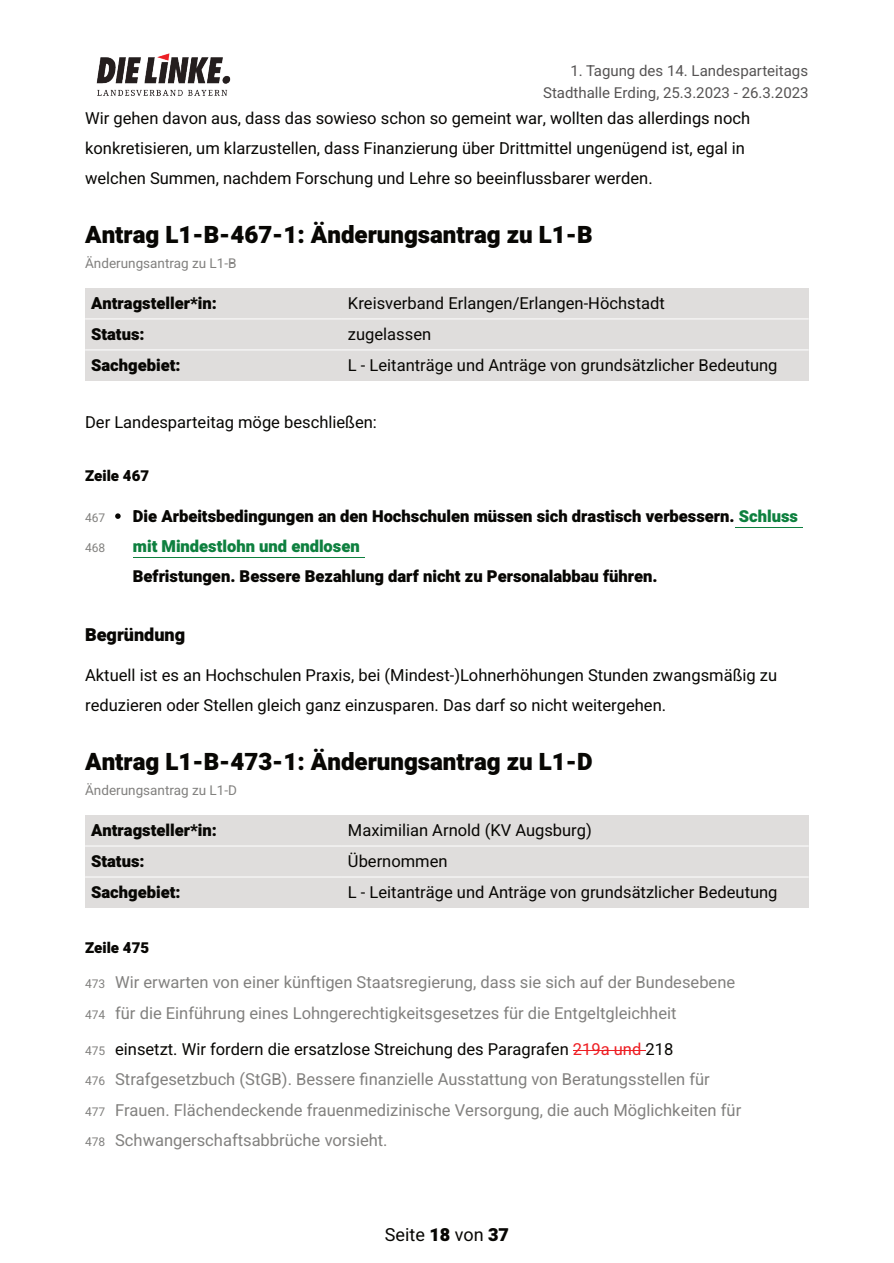
<style>
.page{position:relative;width:894px;height:1263px;background:#fff}
.page>*{position:absolute;margin:0;border:0;box-sizing:border-box;transform-origin:0 0}
.t1{font:900 24px "Heebo";color:#080704}
.t2{font:18px "Heebo";color:#080704}
.t3{font:900 18px "Heebo";color:#080704}
.t4{font:16.5px/30.3px "Heebo";color:#080704}
.t5{font:16.5px/30.3px "Heebo";color:#82817f}
.t6{font:900 16.5px/30.3px "Heebo";color:#080704}
.t7{font:15px/22px "Heebo";color:#565454;text-align:right}
.t8{font:900 15px "Heebo";color:#080704}
.t9{font:13.5px "Heebo";color:#82817f}
.t10{font:12px "Heebo";color:#82817f}
.s1{color:#0e803f}
.s2{font-size:12px}
.s3{color:#080704}
.s4{color:#ee1e23}
.s5{font-weight:900}
</style>
<div class="page">
<div style="left:342px;top:877px;width:466px;height:30px;background:#dfdddc"></div>
<div style="left:85px;top:877px;width:257px;height:30px;background:#dfdddc"></div>
<div style="left:342px;top:846px;width:466px;height:31px;background:#dfdddc"></div>
<div style="left:85px;top:846px;width:257px;height:31px;background:#dfdddc"></div>
<div style="left:342px;top:815px;width:466px;height:31px;background:#dfdddc"></div>
<div style="left:85px;top:815px;width:257px;height:31px;background:#dfdddc"></div>
<div style="left:342px;top:350px;width:466px;height:30px;background:#dfdddc"></div>
<div style="left:85px;top:350px;width:257px;height:30px;background:#dfdddc"></div>
<div style="left:342px;top:319px;width:466px;height:31px;background:#dfdddc"></div>
<div style="left:85px;top:319px;width:257px;height:31px;background:#dfdddc"></div>
<div style="left:342px;top:288px;width:466px;height:31px;background:#dfdddc"></div>
<div style="left:85px;top:288px;width:257px;height:31px;background:#dfdddc"></div>
<hr style="left:85px;top:318px;width:257px;height:1px;background:#fff">
<hr style="left:342px;top:318px;width:466px;height:1px;background:#fff">
<hr style="left:85px;top:349px;width:257px;height:1px;background:#fff">
<hr style="left:342px;top:349px;width:466px;height:1px;background:#fff">
<hr style="left:735px;top:527px;width:67px;height:1px;background:#0e803f">
<svg style="left:115px;top:513px;width:6px;height:6px"></svg>
<hr style="left:133px;top:557px;width:231px;height:1px;background:#0e803f">
<hr style="left:85px;top:845px;width:257px;height:1px;background:#fff">
<hr style="left:342px;top:845px;width:466px;height:1px;background:#fff">
<hr style="left:85px;top:876px;width:257px;height:1px;background:#fff">
<hr style="left:342px;top:876px;width:466px;height:1px;background:#fff">
<hr style="left:572px;top:1050px;width:73px;height:1px;background:#ee1e23">
<img style="left:96px;top:53px;width:135px;height:43px">
<p class="t7" style="left:543px;top:60px;width:267px">1. Tagung des 14. Landesparteitags<br>Stadthalle Erding, 25.3.2023 - 26.3.2023</p>
<p class="t4" style="left:85px;top:103px;width:666px">Wir gehen davon aus, dass das sowieso schon so gemeint war, wollten das allerdings noch konkretisieren, um klarzustellen, dass Finanzierung über Drittmittel ungenügend ist, egal in welchen Summen, nachdem Forschung und Lehre so beeinflussbarer werden.</p>
<h1 class="t1" style="left:85px;top:218px;width:509px">Antrag L1-B-467-1: Änderungsantrag zu L1-B</h1>
<p class="t9" style="left:85px;top:253px;width:153px">Änderungsantrag zu L1-B</p>
<p class="t6" style="left:91px;top:288px;width:127px">Antragsteller*in:</p>
<p class="t4" style="left:348px;top:288px;width:318px">Kreisverband Erlangen/Erlangen-Höchstadt</p>
<p class="t6" style="left:91px;top:319px;width:55px">Status:</p>
<p class="t4" style="left:348px;top:319px;width:85px">zugelassen</p>
<p class="t6" style="left:91px;top:350px;width:91px">Sachgebiet:</p>
<p class="t4" style="left:348px;top:350px;width:431px">L - Leitanträge und Anträge von grundsätzlicher Bedeutung</p>
<p class="t4" style="left:85px;top:407px;width:293px">Der Landesparteitag möge beschließen:</p>
<p class="t8" style="left:85px;top:465px;width:65px">Zeile 467</p>
<p class="t10" style="left:85px;top:509px;width:22px">467</p>
<p class="t10" style="left:85px;top:539px;width:22px">468</p>
<p class="t6" style="left:133px;top:501px;width:666px">Die Arbeitsbedingungen an den Hochschulen müssen sich drastisch verbessern. <span class="s1">Schluss mit Mindestlohn und endlosen</span></p>
<p class="t6" style="left:133px;top:562px;width:526px">Befristungen. Bessere Bezahlung darf nicht zu Personalabbau führen.</p>
<p class="t3" style="left:85px;top:622px;width:101px">Begründung</p>
<p class="t4" style="left:85px;top:661px;width:693px">Aktuell ist es an Hochschulen Praxis, bei (Mindest-)Lohnerhöhungen Stunden zwangsmäßig zu reduzieren oder Stellen gleich ganz einzusparen. Das darf so nicht weitergehen.</p>
<h1 class="t1" style="left:85px;top:745px;width:508px">Antrag L1-B-473-1: Änderungsantrag zu L1-D</h1>
<p class="t9" style="left:85px;top:780px;width:153px">Änderungsantrag zu L1-D</p>
<p class="t6" style="left:91px;top:815px;width:127px">Antragsteller*in:</p>
<p class="t4" style="left:348px;top:815px;width:245px">Maximilian Arnold (KV Augsburg)</p>
<p class="t6" style="left:91px;top:846px;width:55px">Status:</p>
<p class="t4" style="left:348px;top:846px;width:101px">Übernommen</p>
<p class="t6" style="left:91px;top:877px;width:91px">Sachgebiet:</p>
<p class="t4" style="left:348px;top:877px;width:431px">L - Leitanträge und Anträge von grundsätzlicher Bedeutung</p>
<p class="t8" style="left:85px;top:937px;width:65px">Zeile 475</p>
<p class="t5" style="left:85px;top:968px;width:651px"><span class="s2">473</span> Wir erwarten von einer künftigen Staatsregierung, dass sie sich auf der Bundesebene<br><span class="s2">474</span> für die Einführung eines Lohngerechtigkeitsgesetzes für die Entgeltgleichheit</p>
<p class="t5" style="left:85px;top:1035px;width:657px"><span class="s2">475</span> <span class="s3">einsetzt. Wir fordern die ersatzlose Streichung des Paragrafen</span> <span class="s4">219a und</span> <span class="s3">218<br></span><span class="s2">476</span> Strafgesetzbuch (StGB). Bessere finanzielle Ausstattung von Beratungsstellen für<br><span class="s2">477</span> Frauen. Flächendeckende frauenmedizinische Versorgung, die auch Möglichkeiten für <span class="s2">478</span> Schwangerschaftsabbrüche vorsieht.</p>
<p class="t2" style="left:384px;top:1222px;width:126px">Seite <span class="s5">18</span> von <span class="s5">37</span></p>
</div>
